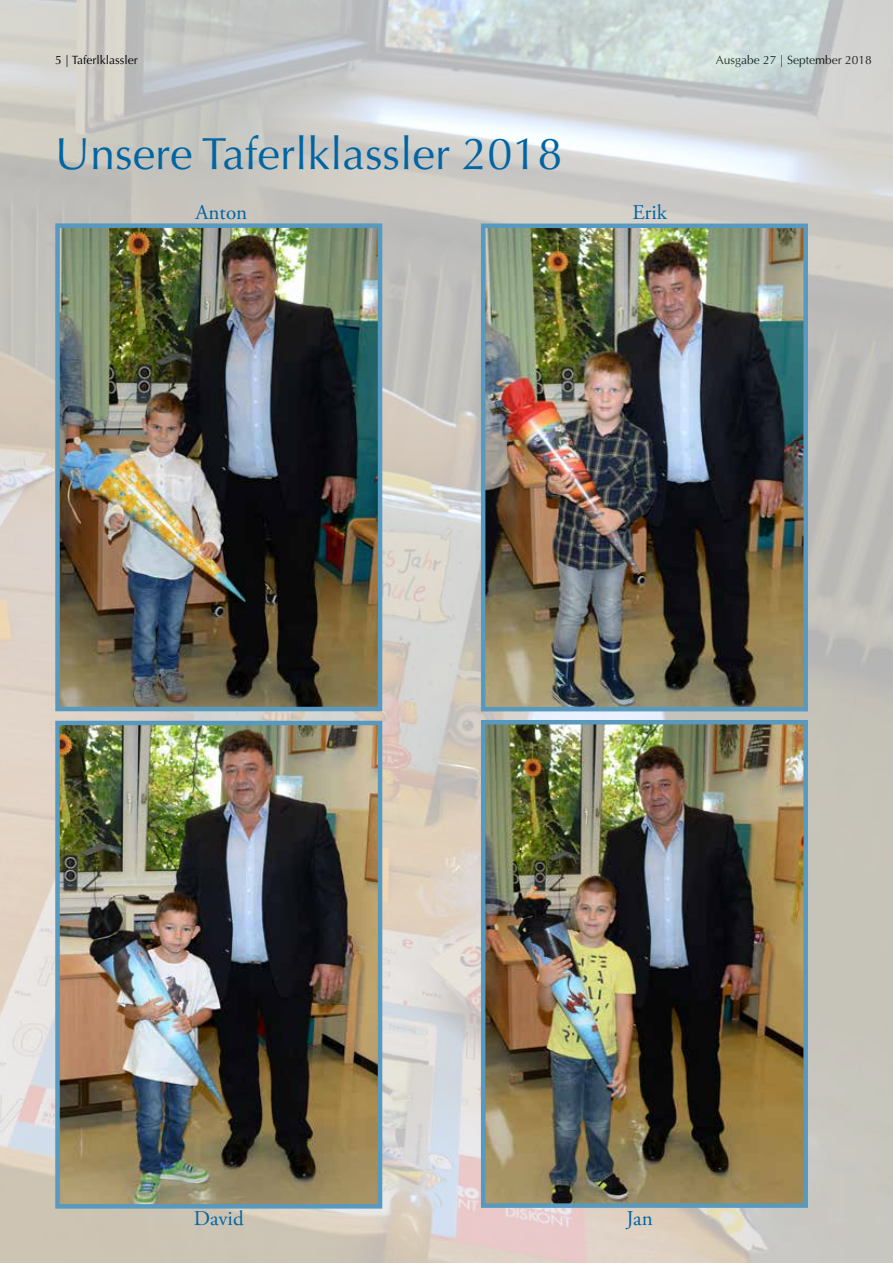
<style>
.page{position:relative;width:893px;height:1263px;background:#fff}
.page>*{position:absolute;margin:0;border:0;box-sizing:border-box;transform-origin:0 0}
.t1{font:45px "Optima LT Std";color:#0065a3}
.t2{font:21px "Adobe Garamond Pro";color:#0065a3}
.t3{font:12px "Optima LT Std";color:#000}
</style>
<div class="page">
<img style="left:0;top:0;width:893px;height:1263px">
<img style="left:60px;top:228px;width:317px;height:478px">
<div style="left:55px;top:223px;width:327px;height:488px;border:4px solid #5799bf"></div>
<img style="left:486px;top:229px;width:317px;height:477px">
<div style="left:481px;top:224px;width:327px;height:487px;border:4px solid #5799bf"></div>
<img style="left:60px;top:726px;width:317px;height:477px">
<div style="left:55px;top:721px;width:327px;height:487px;border:4px solid #5799bf"></div>
<img style="left:486px;top:725px;width:317px;height:478px">
<div style="left:481px;top:720px;width:327px;height:488px;border:4px solid #5799bf"></div>
<p class="t3" style="left:55px;top:53px;width:84px">5 | Taferlklassler</p>
<h1 class="t1" style="left:55px;top:128px;width:509px">Unsere Taferlklassler 2018</h1>
<h2 class="t2" style="left:196px;top:200px;width:53px">Anton</h2>
<h2 class="t2" style="left:632px;top:200px;width:36px">Erik</h2>
<p class="t3" style="left:716px;top:53px;width:157px">Ausgabe 27 | September 2018</p>
<h2 class="t2" style="left:194px;top:1206px;width:51px">David</h2>
<h2 class="t2" style="left:627px;top:1206px;width:28px">Jan</h2>
</div>
